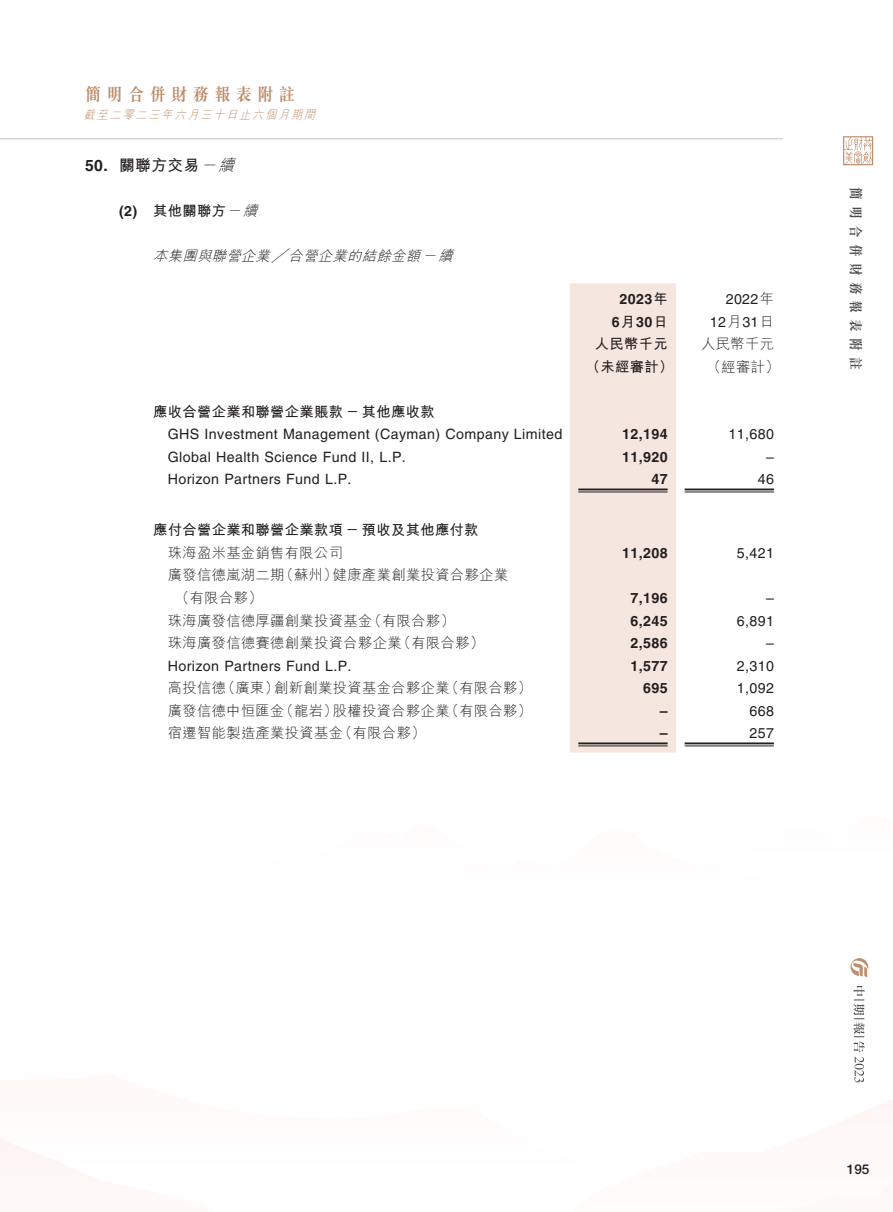
<style>
.page{position:relative;width:893px;height:1212px;background:#fff}
.page>*{position:absolute;margin:0;border:0;box-sizing:border-box;transform-origin:0 0}
.t1{font:700 18px "M Sung HK";letter-spacing:.33em;color:#be8d6c;scale:.9 1}
.t2{font:700 15.75px "M Hei HK";letter-spacing:.03em;color:#231f20}
.t3{font:14.25px "Helvetica LT Std";letter-spacing:.03em;color:#231f20}
.t4{font:300 14.25px/22.5px "M Hei HK";letter-spacing:.03em;color:#231f20}
.t5{font:700 14.25px "M Hei HK";letter-spacing:.03em;color:#231f20}
.t6{font:700 14.25px "Helvetica LT Std";letter-spacing:.03em;color:#231f20}
.t7{font:italic 300 14.25px "M Hei HK";color:#231f20}
.t8{font:700 14.25px "M Sung HK";letter-spacing:.475em;color:#4b4c4d;scale:.9 1}
.t9{font:500 13.5px "Helvetica Neue LT Std";color:#231f20}
.t10{font:italic 300 12px "M Hei HK";color:#be8d6c;scale:.9 1}
.s1{font-family:"Helvetica LT Std"}
.s2{font-weight:300;font-style:italic}
.s3{font-family:"M Hei HK"}
.s4{font-family:"M Hei HK";font-weight:300}
</style>
<div class="page">
<hr style="left:0;top:138px;width:782px;height:1px;background:#bcbdc0">
<svg style="left:843px;top:136px;width:30px;height:29px"></svg>
<svg style="left:850px;top:958px;width:18px;height:19px"></svg>
<svg style="left:853px;top:986px;width:12px;height:96px"></svg>
<div style="left:570px;top:283px;width:106px;height:470px;background:#f5e7e0"></div>
<hr style="left:578px;top:488px;width:90px;height:2px;background:#231f20">
<hr style="left:578px;top:492px;width:90px;height:1px;background:#231f20">
<hr style="left:685px;top:488px;width:89px;height:2px;background:#231f20">
<hr style="left:685px;top:492px;width:89px;height:1px;background:#231f20">
<hr style="left:578px;top:742px;width:90px;height:2px;background:#231f20">
<hr style="left:578px;top:745px;width:90px;height:1px;background:#231f20">
<hr style="left:685px;top:742px;width:89px;height:2px;background:#231f20">
<hr style="left:685px;top:745px;width:89px;height:1px;background:#231f20">
<p class="t1" style="left:85px;top:85px;width:235px">簡明合併財務報表附註</p>
<p class="t10" style="left:84px;top:109px;width:262px">截至二零二三年六月三十日止六個月期間</p>
<p class="t2" style="left:85px;top:154px;width:155px"><span class="s1">50.</span> 關聯方交易<span class="s2">－續</span></p>
<p class="t5" style="left:119px;top:201px;width:144px"><span class="s1">(2)</span> 其他關聯方<span class="s2">－續</span></p>
<p class="t7" style="left:153px;top:249px;width:305px">本集團與聯營企業╱合營企業的結餘金額－續</p>
<p class="t6" style="left:619px;top:290px;width:50px">2023<span class="s3">年</span></p>
<p class="t3" style="left:726px;top:291px;width:50px">2022<span class="s4">年</span></p>
<p class="t6" style="left:612px;top:313px;width:57px">6<span class="s3">月</span>30<span class="s3">日</span></p>
<p class="t3" style="left:710px;top:313px;width:66px">12<span class="s4">月</span>31<span class="s4">日</span></p>
<p class="t5" style="left:595px;top:333px;width:74px">人民幣千元</p>
<p class="t4" style="left:701px;top:332px;width:74px">人民幣千元</p>
<p class="t5" style="left:586px;top:356px;width:89px">（未經審計）</p>
<p class="t4" style="left:707px;top:355px;width:74px">（經審計）</p>
<p class="t5" style="left:153px;top:401px;width:283px">應收合營企業和聯營企業賬款－其他應收款</p>
<p class="t3" style="left:168px;top:426px;width:396px">GHS Investment Management (Cayman) Company Limited</p>
<p class="t6" style="left:622px;top:425px;width:47px">12,194</p>
<p class="t3" style="left:728px;top:426px;width:47px">11,680</p>
<p class="t3" style="left:168px;top:448px;width:240px">Global Health Science Fund II, L.P.</p>
<p class="t6" style="left:622px;top:448px;width:47px">11,920</p>
<p class="t3" style="left:766px;top:448px;width:9px">–</p>
<p class="t3" style="left:168px;top:471px;width:185px">Horizon Partners Fund L.P.</p>
<p class="t6" style="left:651px;top:470px;width:18px">47</p>
<p class="t3" style="left:758px;top:471px;width:18px">46</p>
<p class="t5" style="left:153px;top:520px;width:327px">應付合營企業和聯營企業款項－預收及其他應付款</p>
<p class="t4" style="left:168px;top:541px;width:177px">珠海盈米基金銷售有限公司</p>
<p class="t6" style="left:622px;top:544px;width:47px">11,208</p>
<p class="t3" style="left:737px;top:545px;width:39px">5,421</p>
<p class="t4" style="left:175px;top:564px;width:334px;text-indent:-8px">廣發信德嵐湖二期（蘇州）健康產業創業投資合夥企業（有限合夥）</p>
<p class="t6" style="left:630px;top:589px;width:39px">7,196</p>
<p class="t3" style="left:766px;top:590px;width:9px">–</p>
<p class="t4" style="left:168px;top:609px;width:289px">珠海廣發信德厚疆創業投資基金（有限合夥）</p>
<p class="t6" style="left:630px;top:612px;width:39px">6,245</p>
<p class="t3" style="left:737px;top:612px;width:39px">6,891</p>
<p class="t4" style="left:168px;top:631px;width:318px">珠海廣發信德賽德創業投資合夥企業（有限合夥）</p>
<p class="t6" style="left:630px;top:634px;width:39px">2,586</p>
<p class="t3" style="left:766px;top:635px;width:9px">–</p>
<p class="t3" style="left:168px;top:657px;width:185px">Horizon Partners Fund L.P.</p>
<p class="t6" style="left:630px;top:657px;width:39px">1,577</p>
<p class="t3" style="left:737px;top:657px;width:39px">2,310</p>
<p class="t4" style="left:168px;top:676px;width:366px">高投信德（廣東）創新創業投資基金合夥企業（有限合夥）</p>
<p class="t6" style="left:643px;top:679px;width:26px">695</p>
<p class="t3" style="left:737px;top:680px;width:39px">1,092</p>
<p class="t4" style="left:168px;top:699px;width:366px">廣發信德中恒匯金（龍岩）股權投資合夥企業（有限合夥）</p>
<p class="t6" style="left:660px;top:702px;width:9px">–</p>
<p class="t3" style="left:749px;top:702px;width:26px">668</p>
<p class="t4" style="left:168px;top:721px;width:259px">宿遷智能製造產業投資基金（有限合夥）</p>
<p class="t6" style="left:660px;top:724px;width:9px">–</p>
<p class="t3" style="left:749px;top:725px;width:26px">257</p>
<p class="t8" style="left:863px;top:187px;width:205px;rotate:90deg">簡明合併財務報表附註</p>
<p class="t9" style="left:847px;top:1161px;width:24px">195</p>
</div>
